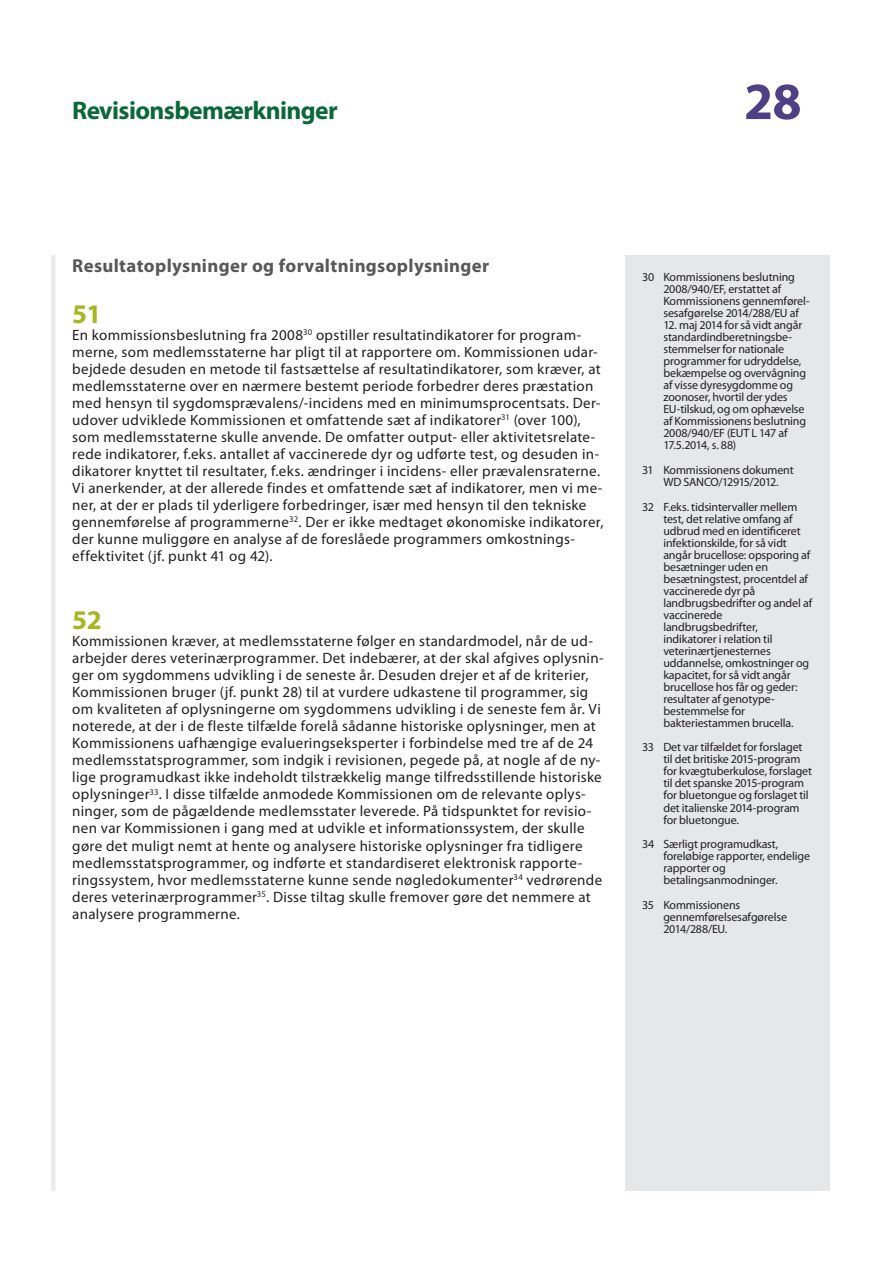
<style>
.page{position:relative;width:893px;height:1263px;background:#fff}
.page>*{position:absolute;margin:0;border:0;box-sizing:border-box;transform-origin:0 0}
.t1{font:700 52.5px "Myriad Pro";color:#4f4085}
.E_05_-_CHAP__1__TEXT{font:700 27px "Myriad Pro";color:#a7b621}
.t2{font:700 25.5px "Myriad Pro";letter-spacing:-.025em;color:#0b6938}
.E_03_-_CHAP__TITRE_A{font:700 18.75px "Myriad Pro";letter-spacing:.02em;color:#57585a}
.E_05_-_CHAP__1__TEXT-2{font:15px/17px "Myriad Pro";letter-spacing:.02em;color:#231f20}
.E_08_-_CHAP__FOOTNOT{font:12px/12px "Myriad Pro";letter-spacing:-.01em;color:#231f20}
</style>
<div class="page">
<div style="left:51px;top:255px;width:5px;height:936px;background:#ebebeb"></div>
<div style="left:625px;top:255px;width:204px;height:936px;background:#e6e7e9"></div>
<h3 class="t2" style="left:72px;top:94px;width:267px">Revisionsbemærkninger</h3>
<h1 class="t1" style="left:744px;top:67px;width:59px">28</h1>
<p class="E_03_-_CHAP__TITRE_A" style="left:72px;top:254px;width:419px">Resultatoplysninger og forvaltningsoplysninger</p>
<p class="E_05_-_CHAP__1__TEXT" style="left:72px;top:296px;width:31px">51</p>
<p class="E_05_-_CHAP__1__TEXT-2" style="left:72px;top:326px;width:533px">En kommissionsbeslutning fra 2008<sup>30</sup> opstiller resultatindikatorer for program&shy;merne, som medlemsstaterne har pligt til at rapportere om. Kommissionen udar&shy;bejdede desuden en metode til fastsættelse af resultatindikatorer, som kræver, at medlemsstaterne over en nærmere bestemt periode forbedrer deres præstation med hensyn til sygdomsprævalens/-incidens med en minimumsprocentsats. Der&shy;udover udviklede Kommissionen et omfattende sæt af indikatorer<sup>31</sup> (over 100), som medlemsstaterne skulle anvende. De omfatter output- eller aktivitetsrelate&shy;rede indikatorer, f.eks. antallet af vaccinerede dyr og udførte test, og desuden in&shy;dikatorer knyttet til resultater, f.eks. ændringer i incidens- eller prævalensraterne.<br>Vi anerkender, at der allerede findes et omfattende sæt af indikatorer, men vi me&shy;ner, at der er plads til yderligere forbedringer, især med hensyn til den tekniske gennemførelse af programmerne<sup>32</sup>. Der er ikke medtaget økonomiske indikatorer, der kunne muliggøre en analyse af de foreslåede programmers omkostnings&shy;effektivitet (jf. punkt 41 og 42).</p>
<p class="E_05_-_CHAP__1__TEXT" style="left:72px;top:603px;width:31px">52</p>
<p class="E_05_-_CHAP__1__TEXT-2" style="left:72px;top:633px;width:533px">Kommissionen kræver, at medlemsstaterne følger en standardmodel, når de ud&shy;arbejder deres veterinærprogrammer. Det indebærer, at der skal afgives oplysnin&shy;ger om sygdommens udvikling i de seneste år. Desuden drejer et af de kriterier, Kommissionen bruger (jf. punkt 28) til at vurdere udkastene til programmer, sig om kvaliteten af oplysningerne om sygdommens udvikling i de seneste fem år. Vi noterede, at der i de fleste tilfælde forelå sådanne historiske oplysninger, men at Kommissionens uafhængige evalueringseksperter i forbindelse med tre af de 24 medlemsstatsprogrammer, som indgik i revisionen, pegede på, at nogle af de ny&shy;lige programudkast ikke indeholdt tilstrækkelig mange tilfredsstillende historiske oplysninger<sup>33</sup>. I disse tilfælde anmodede Kommissionen om de relevante oplys&shy;ninger, som de pågældende medlemsstater leverede. På tidspunktet for revisio&shy;nen var Kommissionen i gang med at udvikle et informationssystem, der skulle gøre det muligt nemt at hente og analysere historiske oplysninger fra tidligere medlemsstatsprogrammer, og indførte et standardiseret elektronisk rapporte&shy;ringssystem, hvor medlemsstaterne kunne sende nøgledokumenter<sup>34</sup> vedrørende deres veterinærprogrammer<sup>35</sup>. Disse tiltag skulle fremover gøre det nemmere at analysere programmerne.</p>
<p class="E_08_-_CHAP__FOOTNOT" style="left:663px;top:271px;width:148px;text-indent:-21px">30 Kommissionens beslutning<br>2008/940/EF, erstattet af<br>Kommissionens gennemførel&shy;sesafgørelse 2014/288/EU af</p>
<p class="E_08_-_CHAP__FOOTNOT" style="left:663px;top:319px;width:144px">12. maj 2014 for så vidt angår standardindberetningsbe&shy;stemmelser for nationale programmer for udryddelse, bekæmpelse og overvågning af visse dyresygdomme og zoonoser, hvortil der ydes<br>EU-tilskud, og om ophævelse af Kommissionens beslutning<br>2008/940/EF (EUT L 147 af<br>17.5.2014, s. 88)</p>
<p class="E_08_-_CHAP__FOOTNOT" style="left:642px;top:464px;width:153px;text-align:center">31 Kommissionens dokument<br>WD SANCO/12915/2012.</p>
<p class="E_08_-_CHAP__FOOTNOT" style="left:663px;top:500px;width:150px;text-indent:-21px">32 F.eks. tidsintervaller mellem test, det relative omfang af udbrud med en identificeret infektionskilde, for så vidt angår brucellose: opsporing af besætninger uden en besætningstest, procentdel af vaccinerede dyr på landbrugsbedrifter og andel af vaccinerede landbrugsbedrifter, indikatorer i relation til veterinærtjenesternes uddannelse, omkostninger og kapacitet, for så vidt angår brucellose hos får og geder: resultater af genotype&shy;bestemmelse for bakteriestammen brucella.</p>
<p class="E_08_-_CHAP__FOOTNOT" style="left:663px;top:741px;width:150px;text-indent:-21px">33 Det var tilfældet for forslaget til det britiske 2015-program for kvægtuberkulose, forslaget til det spanske 2015-program for bluetongue og forslaget til det italienske 2014-program for bluetongue.</p>
<p class="E_08_-_CHAP__FOOTNOT" style="left:663px;top:838px;width:148px;text-indent:-21px">34 Særligt programudkast, foreløbige rapporter, endelige rapporter og betalingsanmodninger.</p>
<p class="E_08_-_CHAP__FOOTNOT" style="left:663px;top:899px;width:125px;text-indent:-21px">35 Kommissionens gennemførelsesafgørelse<br>2014/288/EU.</p>
</div>
